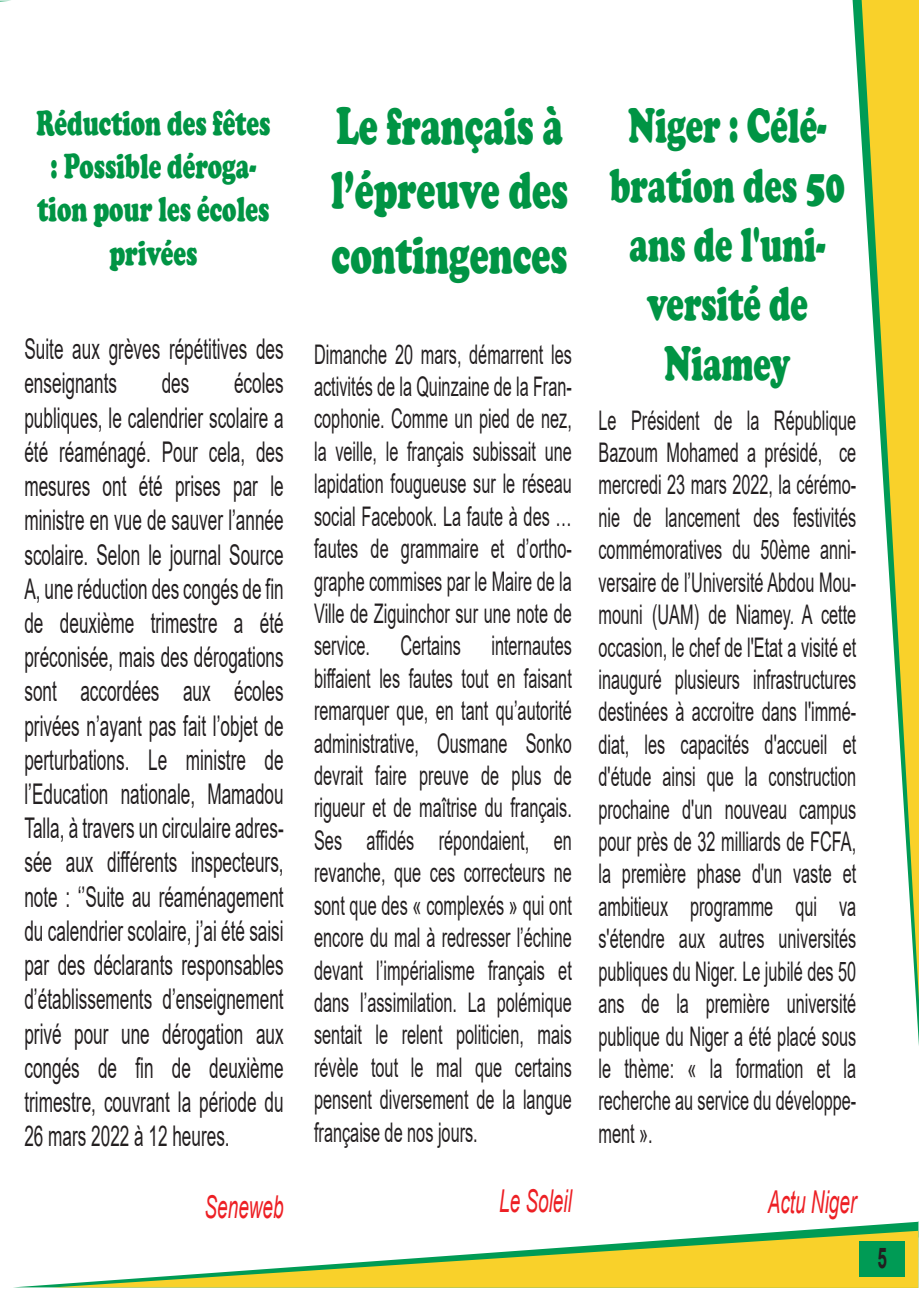
<style>
.page{position:relative;width:919px;height:1289px;background:#fff}
.page>*{position:absolute;margin:0;border:0;box-sizing:border-box;transform-origin:0 0}
.t1{font:900 54px/64.8px "Cooper";color:#009444;text-align:justify;scale:.66 1}
.t2{font:900 49.5px/59.4px "Cooper";color:#009444;text-align:center;scale:.66 1}
.t3{font:900 36px/43.2px "Cooper";color:#009444;text-align:center;scale:.66 1}
.t4{font:italic 31.5px "Arial";color:#ed1f24;scale:.6 1}
.t5{font:28.5px/34.2px "Arial";color:#231f20;scale:.6 1}
.t6{font:700 28.5px "Arial";color:#231f20;scale:.6 1}
.t7{font:27px/32.4px "Arial";color:#231f20;text-align:justify;scale:.6 1}
</style>
<div class="page">
<svg style="left:19px;top:1221px;width:899px;height:66px"></svg>
<svg style="left:53px;top:1230px;width:865px;height:57px"></svg>
<svg style="left:852px;top:0;width:66px;height:1030px"></svg>
<svg style="left:861px;top:0;width:57px;height:1000px"></svg>
<div style="left:859px;top:1240px;width:45px;height:36px;background:#009b55"></div>
<h3 class="t3" style="left:36px;top:101px;width:356px">Réduction des fêtes : Possible déroga&shy;tion pour les écoles privées</h3>
<p class="t5" style="left:24px;top:332px;width:433px">Suite aux grèves répétitives des enseignants</p>
<p class="t5" style="left:24px;top:366px;width:433px;text-align:justify;text-indent:210px">écoles publiques, le calendrier scolaire a été réaménagé. Pour cela, des mesures ont été prises par le ministre en vue de sauver l’année scolaire. Selon le journal Source A, une réduction des congés de fin de deuxième trimestre a été préconisée, mais des dérogations sont accordées aux écoles privées n’ayant pas fait l’objet de perturbations. Le ministre de l’Education nationale, Mamadou Talla, à travers un circulaire adres&shy;sée aux différents inspecteurs, note : ‘’Suite au réaménagement du calendrier scolaire, j’ai été saisi par des déclarants responsables d’établissements d’enseignement privé pour une dérogation aux congés de fin de deuxième trimestre, couvrant la période du 26 mars 2022 à 12 heures.</p>
<p class="t5" style="left:162px;top:366px;width:48px">des</p>
<p class="t4" style="left:204px;top:1186px;width:133px">Seneweb</p>
<h1 class="t1" style="left:331px;top:93px;width:360px">Le français à l’épreuve des contingences</h1>
<p class="t7" style="left:314px;top:338px;width:431px">Dimanche 20 mars, démarrent les activités de la Quinzaine de la Fran&shy;cophonie. Comme un pied de nez, la veille, le français subissait une lapidation fougueuse sur le réseau social Facebook. La faute à des … fautes de grammaire et d’ortho&shy;graphe commises par le Maire de la Ville de Ziguinchor sur une note de service. Certains internautes biffaient les fautes tout en faisant remarquer que, en tant qu’autorité administrative, Ousmane Sonko devrait faire preuve de plus de rigueur et de maîtrise du français.<br>Ses affidés répondaient, en revanche, que ces correcteurs ne sont que des « complexés » qui ont encore du mal à redresser l’échine devant l’impérialisme français et dans l’assimilation. La polémique sentait le relent politicien, mais révèle tout le mal que certains pensent diversement de la langue française de nos jours.</p>
<p class="t4" style="left:499px;top:1180px;width:123px">Le Soleil</p>
<h2 class="t2" style="left:609px;top:96px;width:358px">Niger : Célé&shy;bration des 50 ans de l'uni&shy;versité de<br>Niamey</h2>
<p class="t7" style="left:598px;top:404px;width:431px">Le Président de la République Bazoum Mohamed a présidé, ce mercredi 23 mars 2022, la cérémo&shy;nie de lancement des festivités commémoratives du 50ème anni&shy;versaire de l’Université Abdou Mou&shy;mouni (UAM) de Niamey. A cette occasion, le chef de l'Etat a visité et inauguré plusieurs infrastructures destinées à accroitre dans l'immé&shy;diat, les capacités d'accueil et d'étude ainsi que la construction prochaine d'un nouveau campus pour près de 32 milliards de FCFA, la première phase d'un vaste et ambitieux programme qui va s'étendre aux autres universités publiques du Niger. Le jubilé des 50 ans de la première université publique du Niger a été placé sous le thème: « la formation et la recherche au service du développe&shy;ment ».</p>
<p class="t4" style="left:767px;top:1181px;width:149px">Actu Niger</p>
<p class="t6" style="left:877px;top:1237px;width:17px">5</p>
</div>
